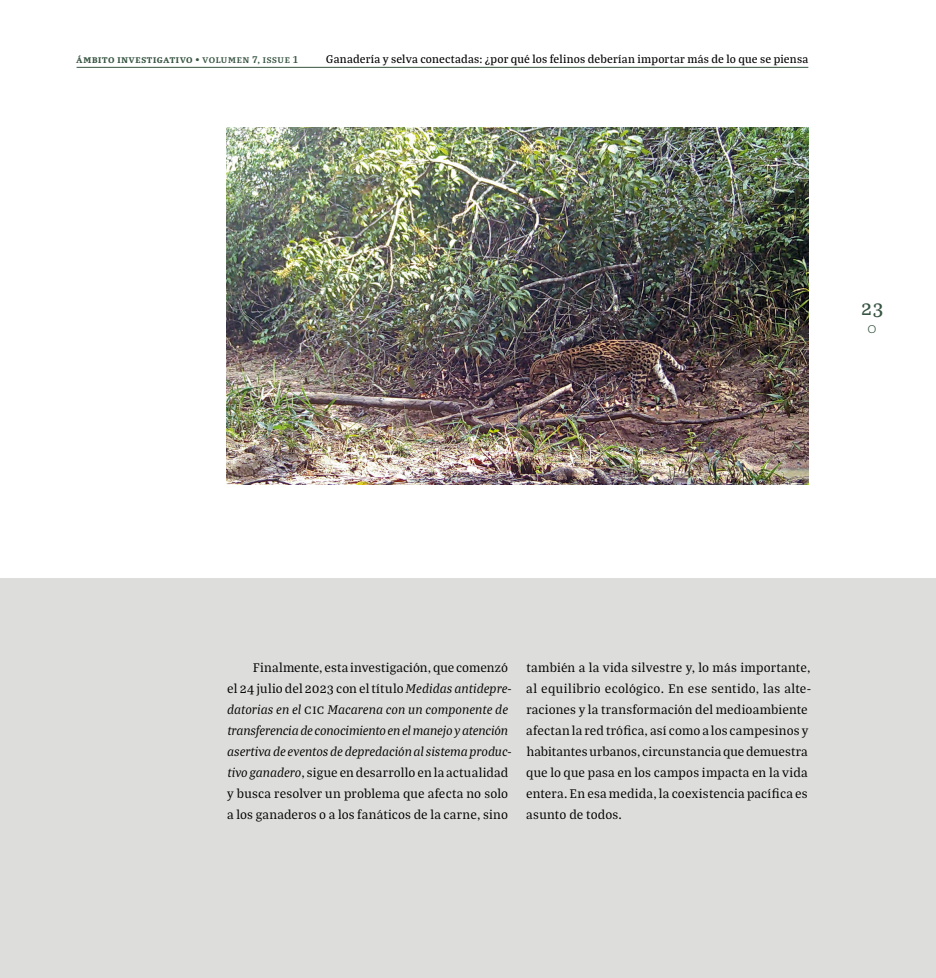
<style>
.page{position:relative;width:936px;height:978px;background:#fff}
.page>*{position:absolute;margin:0;border:0;box-sizing:border-box;transform-origin:0 0}
.t1{font:500 21px "Bagatela";color:#365441}
.Body{font:13.5px/21px "Bagatela";letter-spacing:.01em;color:#000}
.t2{font:500 12px "Bagatela";letter-spacing:.015em;color:#000}
.t3{font:500 12px "Bagatela";color:#365441}
.t4{font:10.5px "Bagatela Dark";letter-spacing:.07em;color:#365441}
.s1{font-family:"Bagatela";font-weight:700}
.s2{font-style:italic}
</style>
<div class="page">
<div style="left:0;top:579px;width:935px;height:399px;background:#dddedb"></div>
<hr style="left:77px;top:67px;width:731px;height:1px;background:#365441">
<img style="left:227px;top:128px;width:581px;height:357px">
<p class="t4" style="left:77px;top:52px;width:223px">Ámbito Investigativo <span class="s1">• Volumen 7, Issue 1</span></p>
<p class="t2" style="left:326px;top:51px;width:484px">Ganadería y selva conectadas: ¿por qué los felinos deberían importar más de lo que se piensa</p>
<h1 class="t1" style="left:861px;top:294px;width:24px">23</h1>
<p class="t3" style="left:867px;top:321px;width:11px">○</p>
<p class="Body" style="left:227px;top:656px;width:286px;text-indent:26px">Finalmente, esta investigación, que comenzó el 24 julio del 2023 con el título <span class="s2">Medidas antidepre&shy;datorias en el</span> cic <span class="s2">Macarena con un componente de transferencia de conocimiento en el manejo y atención asertiva de eventos de depredación al sistema produc&shy;tivo ganadero</span>, sigue en desarrollo en la actualidad y busca resolver un problema que afecta no solo a los ganaderos o a los fanáticos de la carne, sino</p>
<p class="Body" style="left:526px;top:656px;width:286px">también a la vida silvestre y, lo más importante, al equilibrio ecológico. En ese sentido, las alte&shy;raciones y la transformación del medioambiente afectan la red trófica, así como a los campesinos y habitantes urbanos, circunstancia que demuestra que lo que pasa en los campos impacta en la vida entera. En esa medida, la coexistencia pacífica es asunto de todos.</p>
</div>
